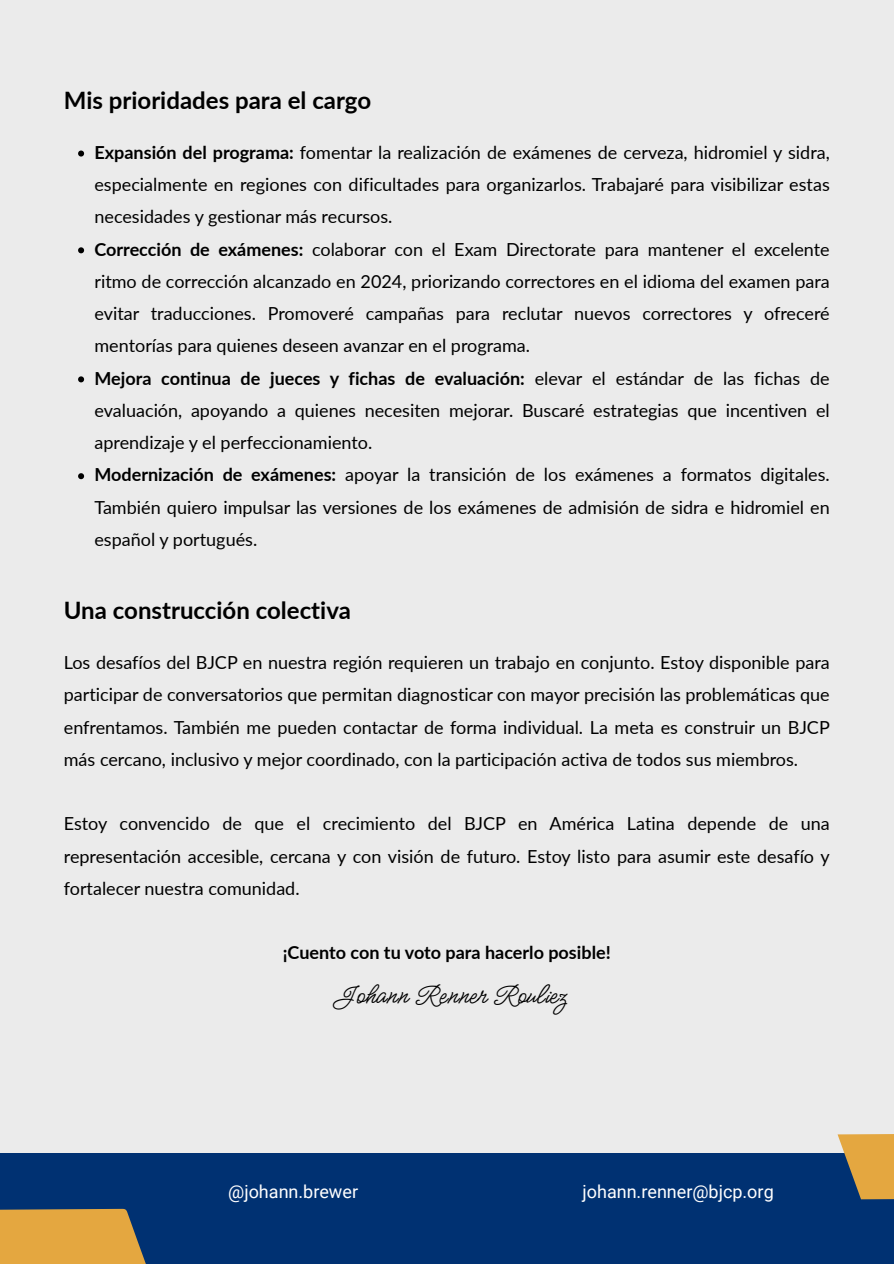
<style>
.page{position:relative;width:894px;height:1264px;background:#fff}
.page>*{position:absolute;margin:0;border:0;box-sizing:border-box;transform-origin:0 0}
.t1{font:30px "Meow Script";color:#000}
.t2{font:700 24px "Lato";color:#000}
.t3{font:18px/32.2px "Lato";color:#000;text-align:justify}
.t4{font:18px "Roboto";color:#fff}
.t5{font:700 18px "Lato";color:#000}
.s1{font-weight:700}
</style>
<div class="page">
<div style="left:0;top:0;width:893px;height:1263px;background:#ebebeb"></div>
<div style="left:0;top:1153px;width:893px;height:110px;background:#003172"></div>
<svg style="left:0;top:1208px;width:146px;height:55px;background:#cf9c44"></svg>
<svg style="left:837px;top:1134px;width:56px;height:66px"></svg>
<svg style="left:78px;top:150px;width:6px;height:6px"></svg>
<svg style="left:78px;top:247px;width:6px;height:6px"></svg>
<svg style="left:78px;top:376px;width:6px;height:6px"></svg>
<svg style="left:78px;top:473px;width:6px;height:6px"></svg>
<p class="t2" style="left:64px;top:85px;width:309px">Mis prioridades para el cargo</p>
<p class="t3" style="left:94px;top:136px;width:736px"><span class="s1">Expansión del programa:</span> fomentar la realización de exámenes de cerveza, hidromiel y sidra, especialmente en regiones con dificultades para organizarlos. Trabajaré para visibilizar estas necesidades y gestionar más recursos.</p>
<p class="t3" style="left:94px;top:232px;width:736px"><span class="s1">Corrección de exámenes:</span> colaborar con el Exam Directorate para mantener el excelente ritmo de corrección alcanzado en 2024, priorizando correctores en el idioma del examen para evitar traducciones. Promoveré campañas para reclutar nuevos correctores y ofreceré mentorías para quienes deseen avanzar en el programa.</p>
<h1 class="t3" style="left:94px;top:361px;width:736px"><span class="s1">Mejora continua de jueces y fichas de evaluación:</span> elevar el estándar de las fichas de evaluación, apoyando a quienes necesiten mejorar. Buscaré estrategias que incentiven el aprendizaje y el perfeccionamiento.</h1>
<p class="t3" style="left:94px;top:458px;width:736px"><span class="s1">Modernización de exámenes:</span> apoyar la transición de los exámenes a formatos digitales.<br>También quiero impulsar las versiones de los exámenes de admisión de sidra e hidromiel en español y portugués.</p>
<p class="t2" style="left:64px;top:595px;width:288px">Una construcción colectiva</p>
<p class="t3" style="left:64px;top:646px;width:767px">Los desafíos del BJCP en nuestra región requieren un trabajo en conjunto. Estoy disponible para participar de conversatorios que permitan diagnosticar con mayor precisión las problemáticas que enfrentamos. También me pueden contactar de forma individual. La meta es construir un BJCP más cercano, inclusivo y mejor coordinado, con la participación activa de todos sus miembros.</p>
<p class="t3" style="left:64px;top:807px;width:767px">Estoy convencido de que el crecimiento del BJCP en América Latina depende de una representación accesible, cercana y con visión de futuro. Estoy listo para asumir este desafío y fortalecer nuestra comunidad.</p>
<p class="t5" style="left:283px;top:941px;width:329px">¡Cuento con tu voto para hacerlo posible!</p>
<p class="t1" style="left:333px;top:978px;width:235px">Johann Renner Rouliez</p>
<h1 class="t4" style="left:228px;top:1180px;width:131px">@johann.brewer</h1>
<p class="t4" style="left:582px;top:1180px;width:193px">johann.renner@bjcp.org</p>
</div>
